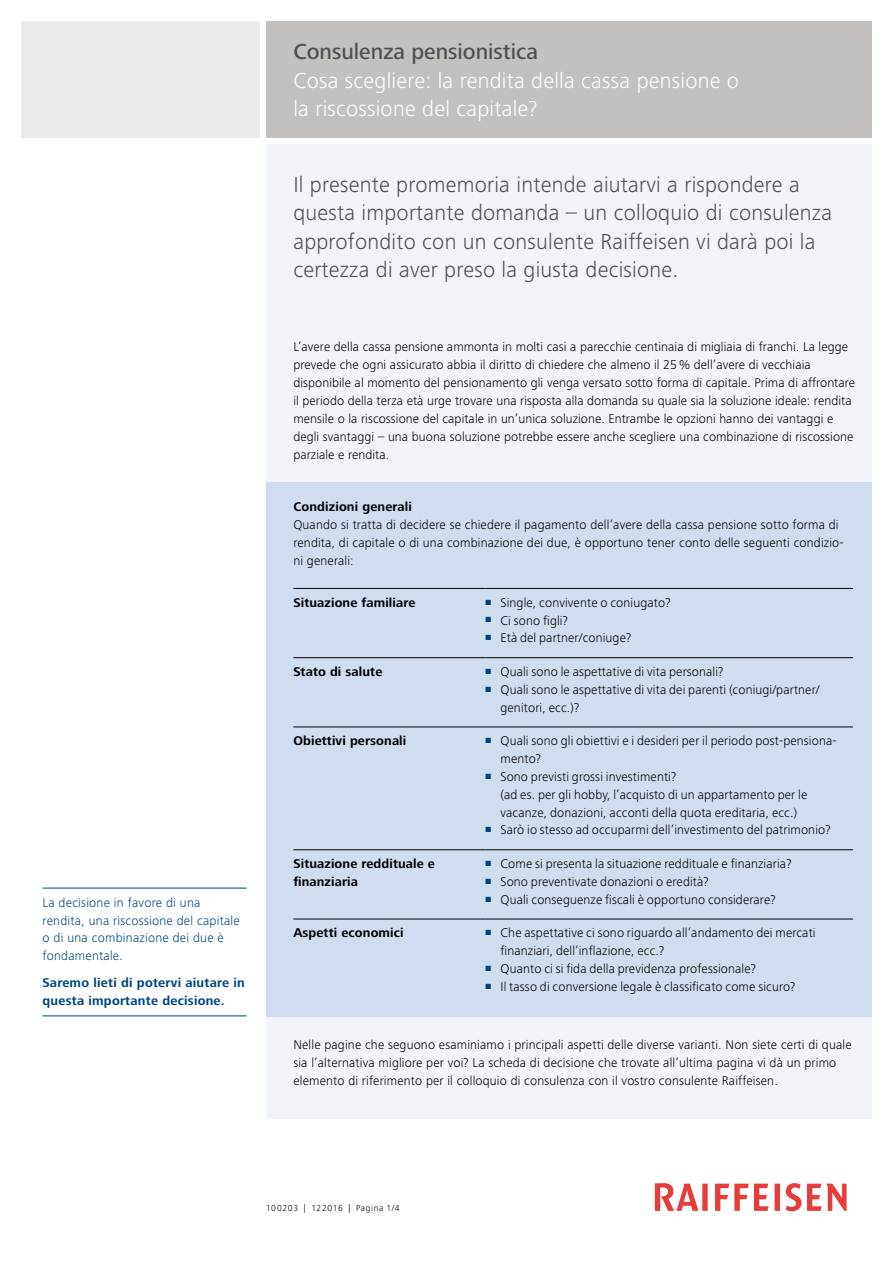
<style>
.page{position:relative;width:893px;height:1263px;background:#fff}
.page>*{position:absolute;margin:0;border:0;box-sizing:border-box;transform-origin:0 0}
.t1{font:300 22.5px/28.5px "Frutiger Next LT";letter-spacing:.01em;color:#4f4e52}
.t2{font:300 22.5px/28.5px "Frutiger Next LT";letter-spacing:.01em;color:#fff}
.t3{font:500 22.5px "Frutiger Next LT";color:#4f4e52}
.t4{font:300 13.2px/18px "Frutiger Next LT";letter-spacing:.01em;color:#000}
.t5{font:700 13.2px/17.9px "Frutiger Next LT";letter-spacing:.01em;color:#000}
.t6{font:300 13.2px/17.9px "Frutiger Next LT";letter-spacing:.02em;color:#004380}
.t7{font:700 13.2px/17.9px "Frutiger Next LT";letter-spacing:.02em;color:#004380}
.t8{font:300 9px "Frutiger Next LT";letter-spacing:.07em;color:#000}
</style>
<div class="page">
<svg style="left:655px;top:1183px;width:192px;height:28px"></svg>
<div style="left:266px;top:144px;width:606px;height:975px;background:#f1f5fa"></div>
<div style="left:21px;top:21px;width:239px;height:117px;background:#ebeae9"></div>
<div style="left:266px;top:21px;width:606px;height:117px;background:#c4c0be"></div>
<div style="left:266px;top:482px;width:606px;height:534px;background:#d0ddef"></div>
<hr style="left:293px;top:588px;width:193px;height:1px;background:#000">
<hr style="left:486px;top:588px;width:367px;height:1px;background:#000">
<hr style="left:293px;top:657px;width:193px;height:1px;background:#000">
<hr style="left:486px;top:657px;width:367px;height:1px;background:#000">
<hr style="left:293px;top:726px;width:193px;height:1px;background:#000">
<hr style="left:486px;top:726px;width:367px;height:1px;background:#000">
<hr style="left:293px;top:849px;width:193px;height:1px;background:#000">
<hr style="left:486px;top:849px;width:367px;height:1px;background:#000">
<hr style="left:293px;top:919px;width:193px;height:1px;background:#000">
<hr style="left:486px;top:919px;width:367px;height:1px;background:#000">
<hr style="left:43px;top:888px;width:204px;height:1px;background:#004380">
<hr style="left:43px;top:1015px;width:204px;height:1px;background:#004380">
<p class="t6" style="left:43px;top:893px;width:199px">La decisione in favore di una rendita, una riscossione del capitale o di una combinazione dei due è fondamentale.</p>
<p class="t7" style="left:43px;top:973px;width:204px">Saremo lieti di potervi aiutare in questa importante decisione.</p>
<h1 class="t3" style="left:293px;top:39px;width:246px">Consulenza pensionistica</h1>
<h1 class="t2" style="left:293px;top:66px;width:447px">Cosa scegliere: la rendita della cassa pensione o la riscossione del capitale?</h1>
<h1 class="t1" style="left:293px;top:170px;width:540px">Il presente promemoria intende aiutarvi a rispondere a questa importante domanda – un colloquio di consulenza approfondito con un consulente Raiffeisen vi darà poi la certezza di aver preso la giusta decisione.</h1>
<p class="t4" style="left:293px;top:338px;width:563px">L’avere della cassa pensione ammonta in molti casi a parecchie centinaia di migliaia di franchi. La legge prevede che ogni assicurato abbia il diritto di chiedere che almeno il 25% dell’avere di vecchiaia disponibile al momento del pensionamento gli venga versato sotto forma di capitale. Prima di affrontare il periodo della terza età urge trovare una risposta alla domanda su quale sia la soluzione ideale: rendita mensile o la riscossione del capitale in un’unica soluzione. Entrambe le opzioni hanno dei vantaggi e degli svantaggi – una buona soluzione potrebbe essere anche scegliere una combinazione di riscossione parziale e rendita.</p>
<p class="t5" style="left:293px;top:497px;width:120px">Condizioni generali</p>
<p class="t4" style="left:293px;top:515px;width:552px">Quando si tratta di decidere se chiedere il pagamento dell’avere della cassa pensione sotto forma di rendita, di capitale o di una combinazione dei due, è opportuno tener conto delle seguenti condizio&shy;ni generali:</p>
<p class="t5" style="left:293px;top:593px;width:123px">Situazione familiare</p>
<p class="t4" style="left:486px;top:593px;width:186px"><sup>■</sup> Single, convivente o coniugato?</p>
<p class="t4" style="left:486px;top:611px;width:84px"><sup>■</sup> Ci sono figli?</p>
<p class="t4" style="left:486px;top:629px;width:147px"><sup>■</sup> Età del partner/coniuge?</p>
<p class="t5" style="left:293px;top:663px;width:90px">Stato di salute</p>
<p class="t4" style="left:486px;top:662px;width:239px"><sup>■</sup> Quali sono le aspettative di vita personali?</p>
<p class="t4" style="left:500px;top:680px;width:321px;text-indent:-15px"><sup>■</sup> Quali sono le aspettative di vita dei parenti (coniugi/partner/ genitori, ecc.)?</p>
<p class="t5" style="left:293px;top:732px;width:114px">Obiettivi personali</p>
<p class="t4" style="left:500px;top:732px;width:338px;text-indent:-15px"><sup>■</sup> Quali sono gli obiettivi e i desideri per il periodo post-pensiona&shy;mento?</p>
<p class="t4" style="left:500px;top:768px;width:308px;text-indent:-15px"><sup>■</sup> Sono previsti grossi investimenti?<br>(ad es. per gli hobby, l’acquisto di un appartamento per le vacanze, donazioni, acconti della quota ereditaria, ecc.)</p>
<p class="t4" style="left:486px;top:821px;width:346px"><sup>■</sup> Sarò io stesso ad occuparmi dell’investimento del patrimonio?</p>
<p class="t5" style="left:293px;top:855px;width:143px">Situazione reddituale e finanziaria</p>
<p class="t4" style="left:486px;top:855px;width:307px"><sup>■</sup> Come si presenta la situazione reddituale e finanziaria?</p>
<p class="t4" style="left:486px;top:872px;width:225px"><sup>■</sup> Sono preventivate donazioni o eredità?</p>
<p class="t4" style="left:486px;top:890px;width:291px"><sup>■</sup> Quali conseguenze fiscali è opportuno considerare?</p>
<p class="t5" style="left:293px;top:924px;width:112px">Aspetti economici</p>
<p class="t4" style="left:500px;top:924px;width:317px;text-indent:-15px"><sup>■</sup> Che aspettative ci sono riguardo all’andamento dei mercati finanziari, dell’inflazione, ecc.?</p>
<p class="t4" style="left:486px;top:960px;width:272px"><sup>■</sup> Quanto ci si fida della previdenza professionale?</p>
<p class="t4" style="left:486px;top:977px;width:311px"><sup>■</sup> Il tasso di conversione legale è classificato come sicuro?</p>
<p class="t4" style="left:293px;top:1036px;width:560px">Nelle pagine che seguono esaminiamo i principali aspetti delle diverse varianti. Non siete certi di quale sia l’alternativa migliore per voi? La scheda di decisione che trovate all’ultima pagina vi dà un primo elemento di riferimento per il colloquio di consulenza con il vostro consulente Raiffeisen.</p>
<p class="t8" style="left:266px;top:1203px;width:135px">100203 | 122016 | Pagina 1/4</p>
</div>
